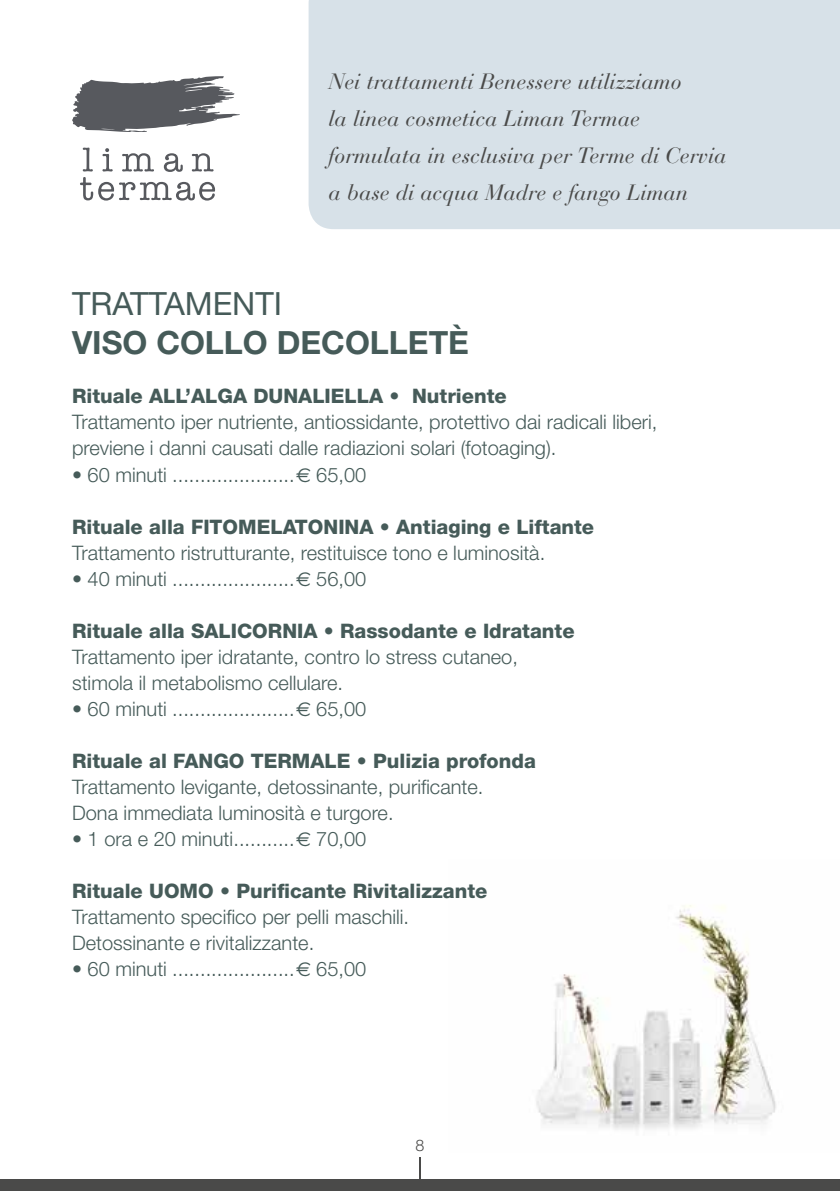
<style>
.page{position:relative;width:840px;height:1191px;background:#fff}
.page>*{position:absolute;margin:0;border:0;box-sizing:border-box;transform-origin:0 0}
.t1{font:700 32px "Helvetica Neue LT Std";color:#465b59}
.t2{font:32px "Helvetica Neue LT Std";color:#465b59}
.t3{font:22px/37px "Bauer Bodoni Italic Os F";color:#4a4a49}
.t4{font:300 20px/26px "Helvetica Neue LT Std";color:#465b59}
.t5{font:800 20px "Helvetica Neue LT Std";color:#465b59}
.t6{font:300 16px "Helvetica Neue LT Std";color:#4a4a49}
.s1{font-family:"Euro Sans";font-weight:400}
</style>
<div class="page">
<div style="left:308px;top:0;width:531px;height:229px;background:#d7e1e8"></div>
<img style="left:536px;top:905px;width:240px;height:225px">
<svg style="left:419px;top:1157px;width:1px;height:22px"></svg>
<svg style="left:80px;top:148px;width:135px;height:53px"></svg>
<svg style="left:72px;top:76px;width:168px;height:56px"></svg>
<div style="left:0;top:1179px;width:839px;height:12px;background:#4a4a49"></div>
<p class="t3" style="left:328px;top:63px;width:399px">Nei trattamenti Benessere utilizziamo<br>la linea cosmetica Liman Termae formulata in esclusiva per Terme di Cervia a base di acqua Madre e fango Liman</p>
<h1 class="t2" style="left:72px;top:285px;width:211px">TRATTAMENTI</h1>
<h1 class="t1" style="left:72px;top:323px;width:398px">VISO COLLO DECOLLETÈ</h1>
<p class="t5" style="left:72px;top:384px;width:436px">Rituale ALL’ALGA DUNALIELLA • Nutriente</p>
<p class="t4" style="left:72px;top:409px;width:586px">Trattamento iper nutriente, antiossidante, protettivo dai radicali liberi, previene i danni causati dalle radiazioni solari (fotoaging).</p>
<p class="t4" style="left:72px;top:461px;width:295px">• 60 minuti ......................<span class="s1">E</span> 65,00</p>
<p class="t5" style="left:72px;top:514px;width:523px">Rituale alla FITOMELATONINA • Antiaging e Liftante</p>
<p class="t4" style="left:72px;top:539px;width:474px">Trattamento ristrutturante, restituisce tono e luminosità.</p>
<p class="t4" style="left:72px;top:565px;width:295px">• 40 minuti ......................<span class="s1">E</span> 56,00</p>
<p class="t5" style="left:72px;top:618px;width:503px">Rituale alla SALICORNIA • Rassodante e Idratante</p>
<p class="t4" style="left:72px;top:643px;width:447px">Trattamento iper idratante, contro lo stress cutaneo, stimola il metabolismo cellulare.</p>
<p class="t4" style="left:72px;top:695px;width:295px">• 60 minuti ......................<span class="s1">E</span> 65,00</p>
<p class="t5" style="left:72px;top:748px;width:465px">Rituale al FANGO TERMALE • Pulizia profonda</p>
<p class="t4" style="left:72px;top:773px;width:412px">Trattamento levigante, detossinante, purificante.<br>Dona immediata luminosità e turgore.</p>
<p class="t4" style="left:72px;top:825px;width:295px">• 1 ora e 20 minuti...........<span class="s1">E</span> 70,00</p>
<p class="t5" style="left:72px;top:878px;width:416px">Rituale UOMO • Purificante Rivitalizzante</p>
<p class="t4" style="left:72px;top:903px;width:338px">Trattamento specifico per pelli maschili.<br>Detossinante e rivitalizzante.</p>
<p class="t4" style="left:72px;top:955px;width:295px">• 60 minuti ......................<span class="s1">E</span> 65,00</p>
<p class="t6" style="left:415px;top:1135px;width:10px">8</p>
</div>
